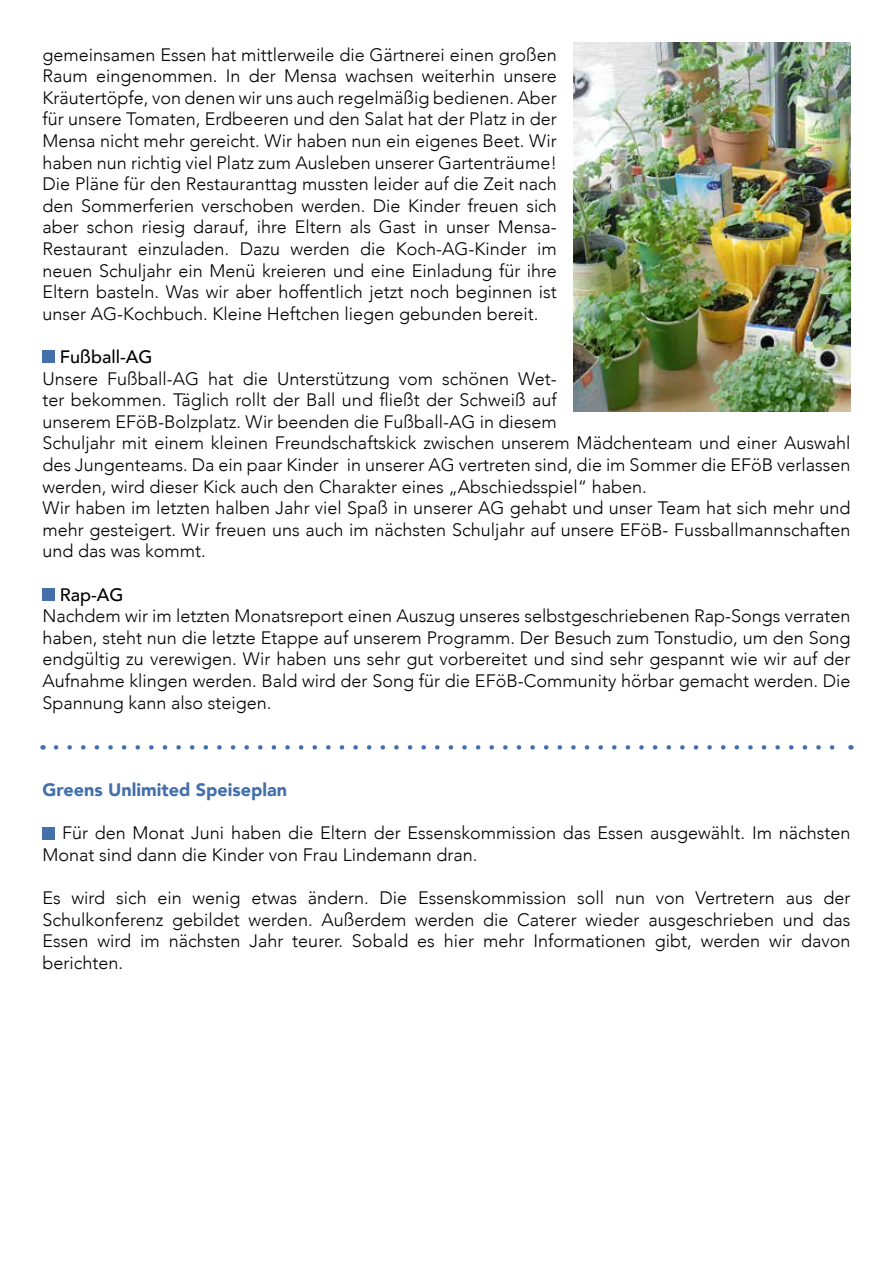
<style>
.page{position:relative;width:893px;height:1263px;background:#fff}
.page>*{position:absolute;margin:0;border:0;box-sizing:border-box;transform-origin:0 0}
.t1{font:300 18px/21.6px "Avenir";color:#000;text-align:justify}
.t2{font:900 18px "Avenir";color:#436fab}
.t3{font:500 18px "Avenir";color:#000}
</style>
<div class="page">
<svg style="left:56px;top:745px;width:779px;height:5px"></svg>
<div style="left:43px;top:350px;width:12px;height:13px;background:#436fab"></div>
<div style="left:43px;top:588px;width:12px;height:13px;background:#436fab"></div>
<img style="left:574px;top:43px;width:276px;height:368px">
<div style="left:43px;top:827px;width:12px;height:12px;background:#436fab"></div>
<p class="t1" style="left:43px;top:44px;width:516px">gemeinsamen Essen hat mittlerweile die Gärtnerei einen großen Raum eingenommen. In der Mensa wachsen weiterhin unsere Kräutertöpfe, von denen wir uns auch regelmäßig bedienen. Aber für unsere Tomaten, Erdbeeren und den Salat hat der Platz in der Mensa nicht mehr gereicht. Wir haben nun ein eigenes Beet. Wir haben nun richtig viel Platz zum Ausleben unserer Gartenträume!<br>Die Pläne für den Restauranttag mussten leider auf die Zeit nach den Sommerferien verschoben werden. Die Kinder freuen sich aber schon riesig darauf, ihre Eltern als Gast in unser Mensa-Restaurant einzuladen. Dazu werden die Koch-AG-Kinder im neuen Schuljahr ein Menü kreieren und eine Einladung für ihre Eltern basteln. Was wir aber hoffentlich jetzt noch beginnen ist unser AG-Kochbuch. Kleine Heftchen liegen gebunden bereit.</p>
<p class="t3" style="left:60px;top:341px;width:94px">Fußball-AG</p>
<p class="t1" style="left:43px;top:368px;width:809px;text-align:left">Unsere Fußball-AG hat die Unterstützung vom schönen Wet-<br>ter bekommen. Täglich rollt der Ball und fließt der Schweiß auf<br>unserem EFöB-Bolzplatz. Wir beenden die Fußball-AG in diesem<br>Schuljahr mit einem kleinen Freundschaftskick zwischen unserem Mädchenteam und einer Auswahl des Jungenteams. Da ein paar Kinder in unserer AG vertreten sind, die im Sommer die EFöB verlassen werden, wird dieser Kick auch den Charakter eines „Abschiedsspiel“ haben.<br>Wir haben im letzten halben Jahr viel Spaß in unserer AG gehabt und unser Team hat sich mehr und mehr gesteigert. Wir freuen uns auch im nächsten Schuljahr auf unsere EFöB- Fussballmannschaften und das was kommt.</p>
<p class="t3" style="left:60px;top:579px;width:65px">Rap-AG</p>
<p class="t1" style="left:43px;top:605px;width:809px">Nachdem wir im letzten Monatsreport einen Auszug unseres selbstgeschriebenen Rap-Songs verraten haben, steht nun die letzte Etappe auf unserem Programm. Der Besuch zum Tonstudio, um den Song endgültig zu verewigen. Wir haben uns sehr gut vorbereitet und sind sehr gespannt wie wir auf der Aufnahme klingen werden. Bald wird der Song für die EFöB-Community hörbar gemacht werden. Die Spannung kann also steigen.</p>
<p class="t2" style="left:43px;top:774px;width:246px">Greens Unlimited Speiseplan</p>
<p class="t1" style="left:43px;top:822px;width:809px;text-indent:19px">Für den Monat Juni haben die Eltern der Essenskommission das Essen ausgewählt. Im nächsten<br>Monat sind dann die Kinder von Frau Lindemann dran.</p>
<p class="t1" style="left:43px;top:887px;width:809px">Es wird sich ein wenig etwas ändern. Die Essenskommission soll nun von Vertretern aus der Schulkonferenz gebildet werden. Außerdem werden die Caterer wieder ausgeschrieben und das Essen wird im nächsten Jahr teurer. Sobald es hier mehr Informationen gibt, werden wir davon berichten.</p>
</div>
